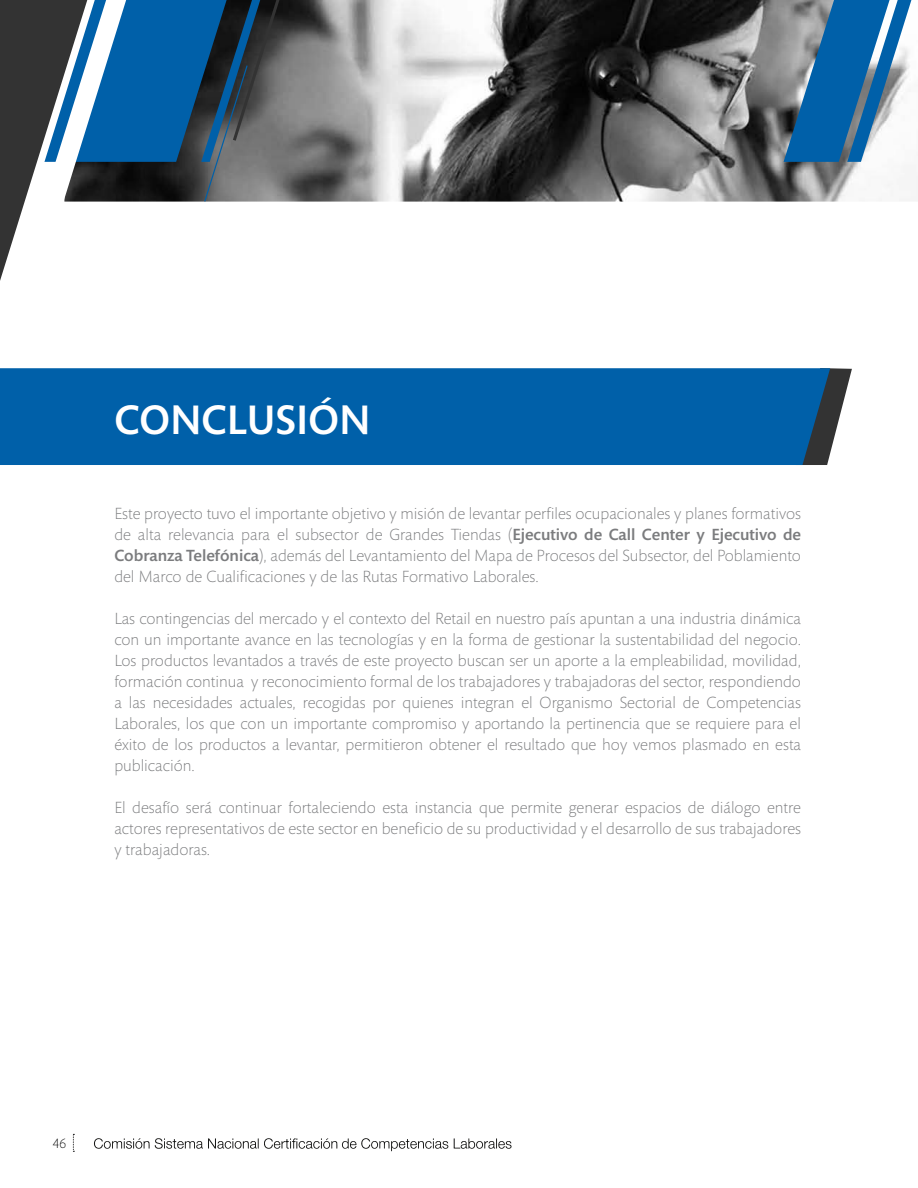
<style>
.page{position:relative;width:918px;height:1188px;background:#fff}
.page>*{position:absolute;margin:0;border:0;box-sizing:border-box;transform-origin:0 0}
.t1{font:500 42px "Mundo Sans Std";color:#fff}
.t2{font:300 16.5px/21px "Mundo Sans Std";color:#7b7c7e;text-align:justify}
.t3{font:300 13.5px "Mundo Sans Std";color:#000}
.s1{font-weight:500}
</style>
<div class="page">
<img style="left:412px;top:0;width:506px;height:202px">
<svg style="left:94px;top:1138px;width:354px;height:13px"></svg>
<svg style="left:454px;top:1138px;width:58px;height:11px"></svg>
<svg style="left:73px;top:1134px;width:1px;height:18px"></svg>
<svg style="left:784px;top:0;width:134px;height:162px"></svg>
<svg style="left:392px;top:0;width:20px;height:202px"></svg>
<svg style="left:139px;top:0;width:253px;height:202px;background:#576d7d"></svg>
<svg style="left:0;top:0;width:139px;height:281px"></svg>
<svg style="left:830px;top:368px;width:22px;height:86px"></svg>
<div style="left:0;top:368px;width:830px;height:97px;background:#0060a9"></div>
<h1 class="t1" style="left:114px;top:397px;width:258px">CONCLUSIÓN</h1>
<p class="t2" style="left:114px;top:503px;width:688px">Este proyecto tuvo el importante objetivo y misión de levantar perfiles ocupacionales y planes formativos de alta relevancia para el subsector de Grandes Tiendas (<span class="s1">Ejecutivo de Call Center y Ejecutivo de Cobranza Telefónica</span>), además del Levantamiento del Mapa de Procesos del Subsector, del Poblamiento del Marco de Cualificaciones y de las Rutas Formativo Laborales.</p>
<p class="t2" style="left:114px;top:608px;width:688px">Las contingencias del mercado y el contexto del Retail en nuestro país apuntan a una industria dinámica con un importante avance en las tecnologías y en la forma de gestionar la sustentabilidad del negocio.<br>Los productos levantados a través de este proyecto buscan ser un aporte a la empleabilidad, movilidad, formación continua y reconocimiento formal de los trabajadores y trabajadoras del sector, respondiendo a las necesidades actuales, recogidas por quienes integran el Organismo Sectorial de Competencias Laborales, los que con un importante compromiso y aportando la pertinencia que se requiere para el éxito de los productos a levantar, permitieron obtener el resultado que hoy vemos plasmado en esta publicación.</p>
<p class="t2" style="left:114px;top:797px;width:688px">El desafío será continuar fortaleciendo esta instancia que permite generar espacios de diálogo entre actores representativos de este sector en beneficio de su productividad y el desarrollo de sus trabajadores y trabajadoras.</p>
<p class="t3" style="left:53px;top:1136px;width:15px">46</p>
</div>
